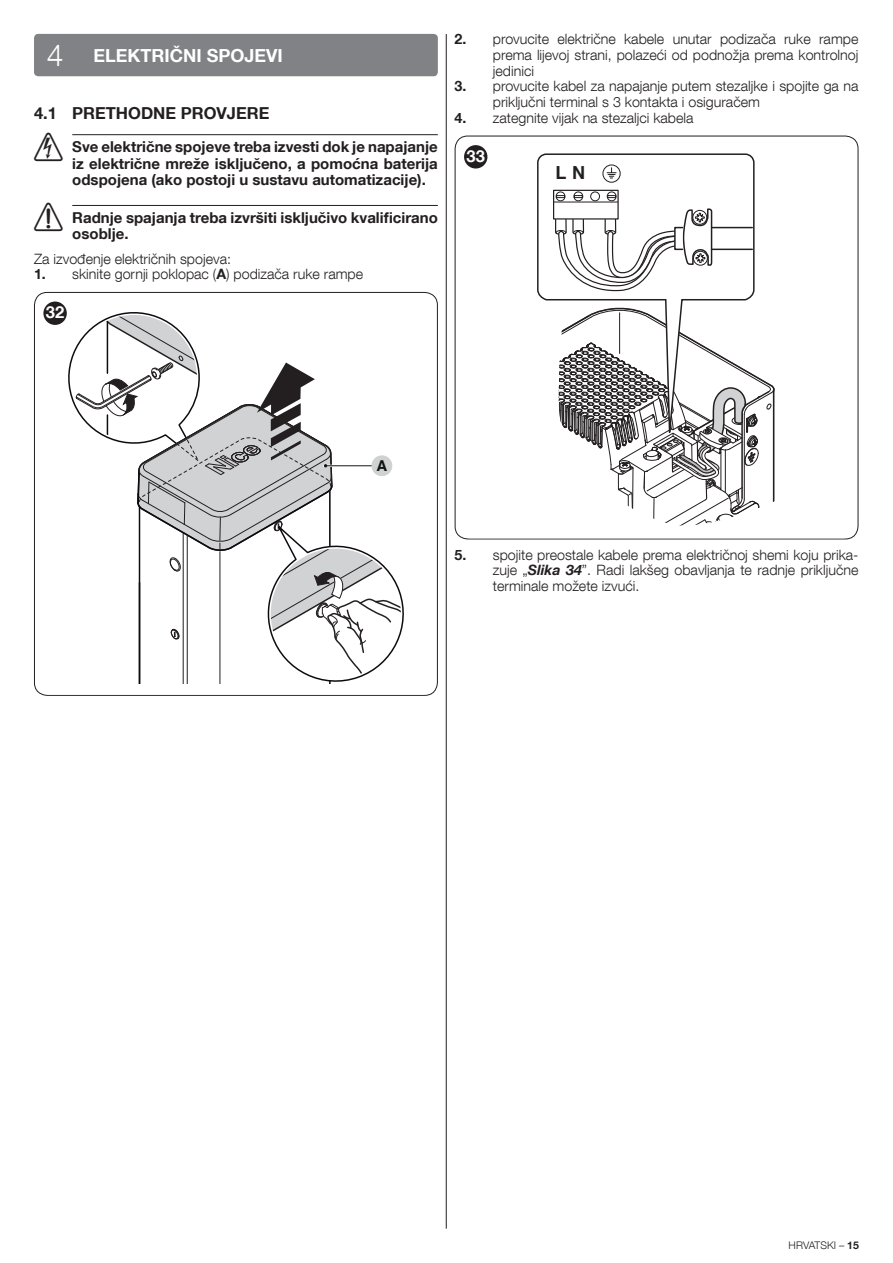
<style>
.page{position:relative;width:893px;height:1263px;background:#fff}
.page>*{position:absolute;margin:0;border:0;box-sizing:border-box;transform-origin:0 0}
.t1{font:700 18px "Helvetica Neue LT Com";color:#fff}
.t2{font:700 18px "Helvetica";color:#231f20}
.t3{font:700 16.5px "Helvetica Neue LT Com";color:#231f20}
.t4{font:700 16.5px "Helvetica Neue LT Com";color:#fff}
.t5{font:700 15px/16.5px "Helvetica Neue LT Com";color:#231f20;text-align:justify}
.t6{font:700 15px "Helvetica";color:#111416}
.t7{font:300 14.25px/15.8px "Helvetica Neue LT Com";color:#231f20;text-align:justify}
.t8{font:300 10.5px "Helvetica Neue LT Com";color:#231f20}
.s1{font-weight:300;font-size:30px}
.s2{font-family:"NICE Simboli";font-weight:400;font-size:28.5px}
.s3{font-weight:700}
.s4{font-weight:700;font-style:italic}
</style>
<div class="page">
<hr style="left:72px;top:134px;width:366px;height:1px;background:#231f20">
<hr style="left:72px;top:205px;width:366px;height:1px;background:#231f20">
<div style="left:34px;top:34px;width:404px;height:42px;background:#808285;border-radius:4px"></div>
<svg style="left:65px;top:309px;width:339px;height:374px"></svg>
<div style="left:37px;top:297px;width:398px;height:398px;border:11px solid #fff;border-radius:7px"></div>
<div style="left:43px;top:302px;width:24px;height:23px;background:#231f20;border-radius:50%"></div>
<hr style="left:446px;top:34px;width:1px;height:1194px;background:#231f20">
<svg style="left:537px;top:153px;width:218px;height:155px"></svg>
<svg style="left:555px;top:192px;width:62px;height:16px"></svg>
<div style="left:553px;top:190px;width:66px;height:30px;border:1px solid #231f20"></div>
<hr style="left:554px;top:202px;width:64px;height:1px;background:#231f20">
<div style="left:607px;top:192px;width:9px;height:9px;border:1px solid #231f20;border-radius:50%"></div>
<div style="left:573px;top:192px;width:10px;height:9px;border:1px solid #231f20;border-radius:50%"></div>
<div style="left:556px;top:192px;width:9px;height:9px;border:1px solid #231f20;border-radius:50%"></div>
<hr style="left:712px;top:227px;width:40px;height:1px;background:#231f20">
<hr style="left:712px;top:249px;width:40px;height:1px;background:#231f20">
<svg style="left:554px;top:208px;width:159px;height:84px"></svg>
<svg style="left:556px;top:195px;width:9px;height:3px"></svg>
<svg style="left:574px;top:195px;width:9px;height:3px"></svg>
<div style="left:590px;top:192px;width:10px;height:9px;border:1px solid #231f20;border-radius:50%"></div>
<svg style="left:607px;top:195px;width:9px;height:3px"></svg>
<div style="left:674px;top:227px;width:9px;height:23px;background:#fff;border:2px solid #231f20"></div>
<div style="left:603px;top:165px;width:18px;height:18px;border:1px solid #231f20;border-radius:50%"></div>
<svg style="left:607px;top:168px;width:9px;height:11px"></svg>
<svg style="left:558px;top:308px;width:217px;height:218px"></svg>
<div style="left:458px;top:141px;width:398px;height:397px;border:11px solid #fff;border-radius:7px"></div>
<div style="left:464px;top:145px;width:23px;height:23px;background:#231f20;border-radius:50%"></div>
<p class="t1" style="left:47px;top:44px;width:238px"><span class="s1">4</span> ELEKTRIČNI SPOJEVI</p>
<p class="t3" style="left:34px;top:102px;width:237px">4.1 PRETHODNE PROVJERE</p>
<p class="t5" style="left:72px;top:138px;width:367px;text-indent:-38px"><span class="s2">f</span> Sve električne spojeve treba izvesti dok je napajanje iz električne mreže isključeno, a pomoćna baterija odspojena (ako postoji u sustavu automatizacije).</p>
<p class="t5" style="left:72px;top:209px;width:367px;text-indent:-38px"><span class="s2">a</span> Radnje spajanja treba izvršiti isključivo kvalificirano osoblje.</p>
<p class="t7" style="left:34px;top:250px;width:198px">Za izvođenje električnih spojeva:</p>
<p class="t7" style="left:34px;top:266px;width:331px"><span class="s3">1.</span> skinite gornji poklopac (<span class="s3">A</span>) podizača ruke rampe</p>
<p class="t4" style="left:46px;top:302px;width:20px">32</p>
<p class="t7" style="left:493px;top:31px;width:367px;text-indent:-38px"><span class="s3">2.</span> provucite električne kabele unutar podizača ruke rampe prema lijevoj strani, polazeći od podnožja prema kontrolnoj jedinici</p>
<p class="t7" style="left:493px;top:78px;width:367px;text-indent:-38px"><span class="s3">3.</span> provucite kabel za napajanje putem stezaljke i spojite ga na priključni terminal s 3 kontakta i osiguračem</p>
<p class="t7" style="left:455px;top:110px;width:240px"><span class="s3">4.</span> zategnite vijak na stezaljci kabela</p>
<p class="t4" style="left:467px;top:145px;width:20px">33</p>
<p class="t2" style="left:556px;top:159px;width:31px">L N</p>
<p class="t6" style="left:377px;top:454px;width:12px">A</p>
<p class="t7" style="left:493px;top:546px;width:367px;text-indent:-38px"><span class="s3">5.</span> spojite preostale kabele prema električnoj shemi koju prika&shy;zuje „<span class="s4">Slika 34</span>”. Radi lakšeg obavljanja te radnje priključne terminale možete izvući.</p>
<p class="t8" style="left:789px;top:1239px;width:72px">HRVATSKI – <span class="s3">15</span></p>
</div>
